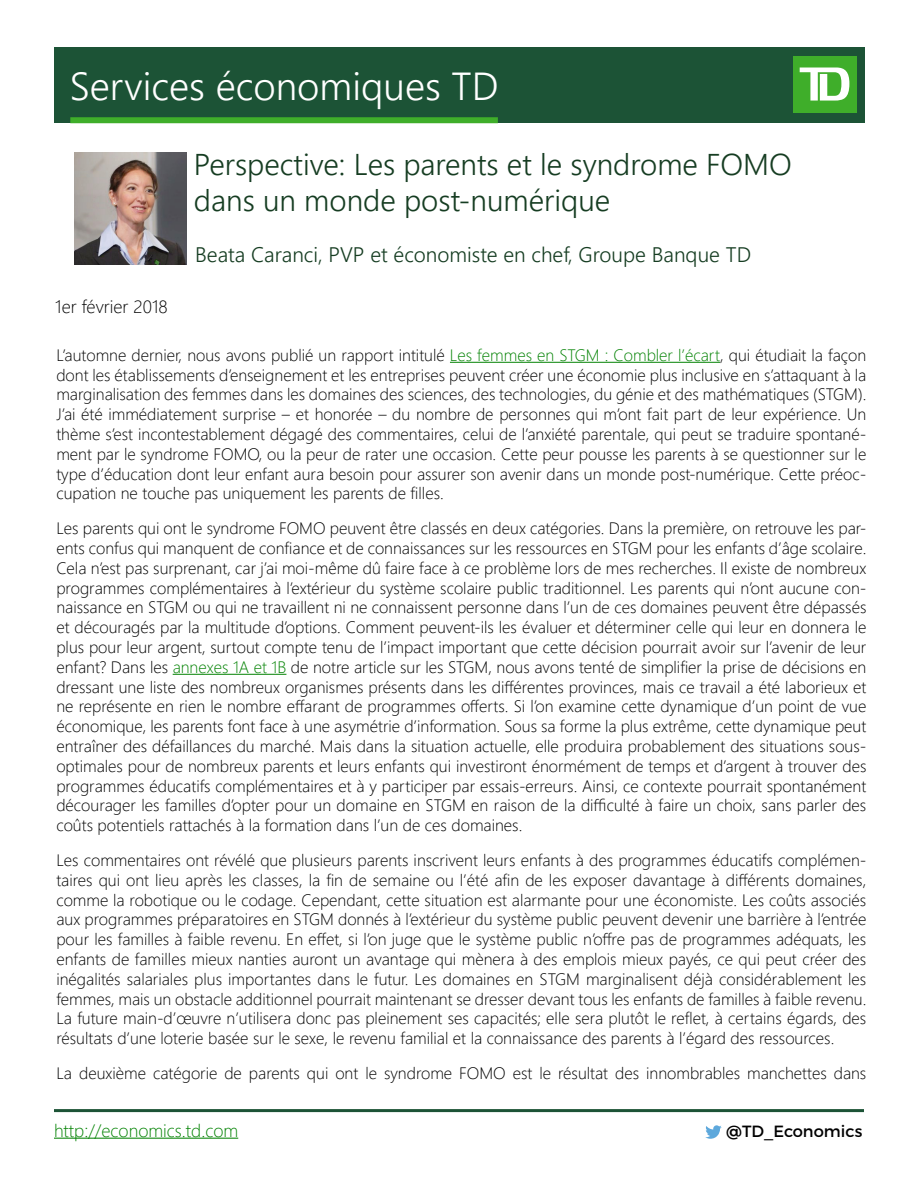
<style>
.page{position:relative;width:918px;height:1188px;background:#fff}
.page>*{position:absolute;margin:0;border:0;box-sizing:border-box;transform-origin:0 0}
.t1{font:39px "Webly Sleek UI Semilight";color:#fff}
.t2{font:30px/36px "Webly Sleek UI Semilight";color:#163d22}
.t3{font:21px "Webly Sleek UI Semilight";color:#163d22}
.t4{font:18px "Webly Sleek UI Light";color:#038203}
.t5{font:18px "Webly Sleek UI Light";color:#000}
.t6{font:16.5px/19.8px "Webly Sleek UI Light";color:#000;text-align:justify}
.t7{font:16.2px "Montserrat";color:#000}
.s1{color:#038203}
</style>
<div class="page">
<div style="left:54px;top:47px;width:810px;height:76px;background:#1c5336"></div>
<div style="left:793px;top:56px;width:63px;height:57px;background:#3fae2a"></div>
<svg style="left:800px;top:68px;width:49px;height:33px"></svg>
<div style="left:70px;top:117px;width:428px;height:6px;background:#3fae2a"></div>
<svg style="left:705px;top:1125px;width:17px;height:14px"></svg>
<hr style="left:54px;top:1138px;width:184px;height:1px;background:#038203">
<hr style="left:54px;top:1109px;width:810px;height:3px;background:#1c5336">
<hr style="left:450px;top:362px;width:270px;height:1px;background:#038203">
<hr style="left:173px;top:674px;width:113px;height:1px;background:#038203">
<img style="left:74px;top:152px;width:113px;height:113px">
<h1 class="t1" style="left:70px;top:56px;width:430px">Services économiques TD</h1>
<p class="t5" style="left:55px;top:293px;width:114px">1er février 2018</p>
<h2 class="t2" style="left:194px;top:145px;width:600px">Perspective: Les parents et le syndrome FOMO dans un monde post-numérique</h2>
<p class="t3" style="left:195px;top:238px;width:557px">Beata Caranci, PVP et économiste en chef, Groupe Banque TD</p>
<p class="t6" style="left:56px;top:344px;width:812px">L’automne dernier, nous avons publié un rapport intitulé <span class="s1">Les femmes en STGM : Combler l’écart</span>, qui étudiait la façon dont les établissements d’enseignement et les entreprises peuvent créer une économie plus inclusive en s’attaquant à la marginalisation des femmes dans les domaines des sciences, des technologies, du génie et des mathématiques (STGM).<br>J’ai été immédiatement surprise – et honorée – du nombre de personnes qui m’ont fait part de leur expérience. Un thème s’est incontestablement dégagé des commentaires, celui de l’anxiété parentale, qui peut se traduire spontané&shy;ment par le syndrome FOMO, ou la peur de rater une occasion. Cette peur pousse les parents à se questionner sur le type d’éducation dont leur enfant aura besoin pour assurer son avenir dans un monde post-numérique. Cette préoc&shy;cupation ne touche pas uniquement les parents de filles.</p>
<p class="t6" style="left:56px;top:518px;width:812px">Les parents qui ont le syndrome FOMO peuvent être classés en deux catégories. Dans la première, on retrouve les par&shy;ents confus qui manquent de confiance et de connaissances sur les ressources en STGM pour les enfants d’âge scolaire.<br>Cela n’est pas surprenant, car j’ai moi-même dû faire face à ce problème lors de mes recherches. Il existe de nombreux programmes complémentaires à l’extérieur du système scolaire public traditionnel. Les parents qui n’ont aucune con&shy;naissance en STGM ou qui ne travaillent ni ne connaissent personne dans l’un de ces domaines peuvent être dépassés et découragés par la multitude d’options. Comment peuvent-ils les évaluer et déterminer celle qui leur en donnera le plus pour leur argent, surtout compte tenu de l’impact important que cette décision pourrait avoir sur l’avenir de leur enfant? Dans les <span class="s1">annexes 1A et 1B</span> de notre article sur les STGM, nous avons tenté de simplifier la prise de décisions en dressant une liste des nombreux organismes présents dans les différentes provinces, mais ce travail a été laborieux et ne représente en rien le nombre effarant de programmes offerts. Si l’on examine cette dynamique d’un point de vue économique, les parents font face à une asymétrie d’information. Sous sa forme la plus extrême, cette dynamique peut entraîner des défaillances du marché. Mais dans la situation actuelle, elle produira probablement des situations sous&shy;optimales pour de nombreux parents et leurs enfants qui investiront énormément de temps et d’argent à trouver des programmes éducatifs complémentaires et à y participer par essais-erreurs. Ainsi, ce contexte pourrait spontanément décourager les familles d’opter pour un domaine en STGM en raison de la difficulté à faire un choix, sans parler des coûts potentiels rattachés à la formation dans l’un de ces domaines.</p>
<p class="t6" style="left:56px;top:850px;width:812px">Les commentaires ont révélé que plusieurs parents inscrivent leurs enfants à des programmes éducatifs complémen&shy;taires qui ont lieu après les classes, la fin de semaine ou l’été afin de les exposer davantage à différents domaines, comme la robotique ou le codage. Cependant, cette situation est alarmante pour une économiste. Les coûts associés aux programmes préparatoires en STGM donnés à l’extérieur du système public peuvent devenir une barrière à l’entrée pour les familles à faible revenu. En effet, si l’on juge que le système public n’offre pas de programmes adéquats, les enfants de familles mieux nanties auront un avantage qui mènera à des emplois mieux payés, ce qui peut créer des inégalités salariales plus importantes dans le futur. Les domaines en STGM marginalisent déjà considérablement les femmes, mais un obstacle additionnel pourrait maintenant se dresser devant tous les enfants de familles à faible revenu.<br>La future main-d’œuvre n’utilisera donc pas pleinement ses capacités; elle sera plutôt le reflet, à certains égards, des résultats d’une loterie basée sur le sexe, le revenu familial et la connaissance des parents à l’égard des ressources.</p>
<p class="t6" style="left:56px;top:1063px;width:811px">La deuxième catégorie de parents qui ont le syndrome FOMO est le résultat des innombrables manchettes dans</p>
<p class="t4" style="left:54px;top:1117px;width:186px">http://economics.td.com</p>
<p class="t7" style="left:726px;top:1121px;width:138px">@TD_Economics</p>
</div>
